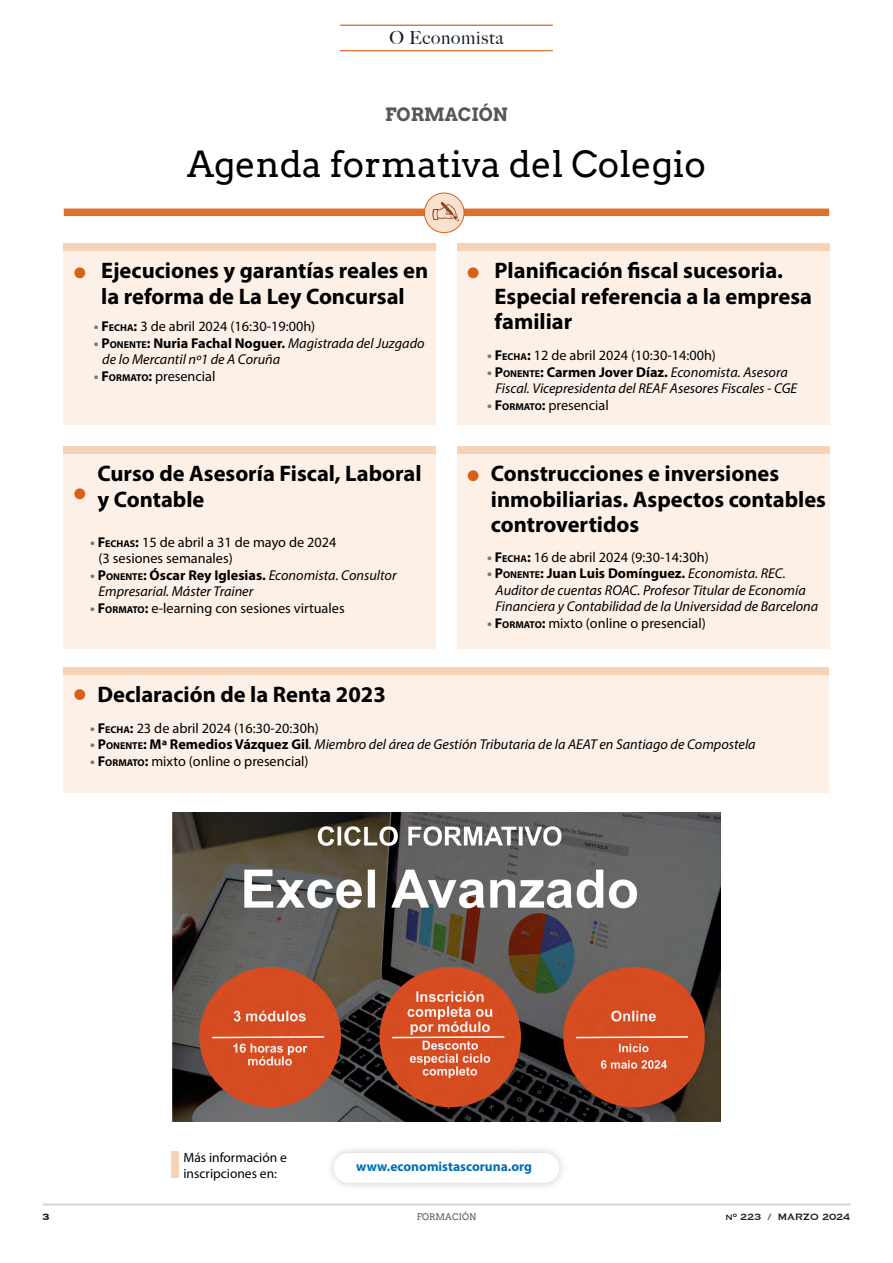
<style>
.page{position:relative;width:893px;height:1263px;background:#fff}
.page>*{position:absolute;margin:0;border:0;box-sizing:border-box;transform-origin:0 0}
.t1{font:36px "Arvo";color:#000}
.t2{font:700 22.5px/25.5px "Myriad Pro";color:#000}
.t3{font:500 18px "Big Caslon";letter-spacing:.04em;color:#141e29}
.t4{font:700 18px "Arvo";color:#575756}
.t5{font:italic 14.25px/16.5px "Myriad Pro";color:#000}
.t6{font:14.25px/16.5px "Myriad Pro";color:#000}
.t7{font:13.5px/16.5px "Myriad Pro";color:#000}
.t8{font:700 13.5px "Myriad Pro";color:#006eb7}
.t9{font:12px "Copperplate";letter-spacing:-.03em;color:#141e29}
.t10{font:700 12px "Copperplate";color:#141e29}
.t11{font:9px "Arvo";color:#575756}
.s1{font-weight:700;color:#787573}
.s2{font-weight:700}
.s3{font-weight:700;font-size:10.05px}
.s4{font-weight:700;font-style:normal;color:#787573}
.s5{font-weight:700;font-style:normal}
.s6{font-weight:700;font-style:normal;font-size:10.05px}
.s7{color:#63656a}
</style>
<div class="page">
<hr style="left:43px;top:1203px;width:807px;height:2px;background:#d9d8d7">
<hr style="left:340px;top:25px;width:213px;height:1px;background:#db6017">
<hr style="left:340px;top:50px;width:213px;height:1px;background:#db6017">
<hr style="left:340px;top:51px;width:213px;height:1px;background:#db6017">
<hr style="left:0;top:0;width:1px;height:1263px;background:#fbe9db">
<div style="left:64px;top:244px;width:372px;height:181px;background:#fcf0e7"></div>
<div style="left:64px;top:446px;width:372px;height:203px;background:#fcf0e7"></div>
<div style="left:457px;top:446px;width:372px;height:203px;background:#fcf0e7"></div>
<div style="left:457px;top:244px;width:372px;height:181px;background:#fcf0e7"></div>
<div style="left:64px;top:244px;width:372px;height:7px;background:#f6d2b7"></div>
<div style="left:64px;top:446px;width:372px;height:8px;background:#f6d2b7"></div>
<div style="left:457px;top:446px;width:372px;height:8px;background:#f6d2b7"></div>
<div style="left:457px;top:244px;width:372px;height:7px;background:#f6d2b7"></div>
<div style="left:64px;top:209px;width:765px;height:7px;background:#de702e"></div>
<div style="left:424px;top:193px;width:40px;height:40px;background:#f9e1cf;border-radius:50%"></div>
<div style="left:424px;top:193px;width:40px;height:40px;border:1px solid #db6017;border-radius:50%"></div>
<svg style="left:432px;top:202px;width:27px;height:19px"></svg>
<div style="left:74px;top:267px;width:11px;height:11px;background:#db6017;border-radius:50%"></div>
<div style="left:74px;top:488px;width:11px;height:11px;background:#db6017;border-radius:50%"></div>
<div style="left:468px;top:470px;width:10px;height:11px;background:#db6017;border-radius:50%"></div>
<div style="left:468px;top:267px;width:10px;height:11px;background:#db6017;border-radius:50%"></div>
<img style="left:172px;top:812px;width:549px;height:310px">
<div style="left:64px;top:667px;width:765px;height:126px;background:#fcf0e7"></div>
<div style="left:64px;top:667px;width:765px;height:8px;background:#f6d2b7"></div>
<div style="left:74px;top:689px;width:11px;height:11px;background:#db6017;border-radius:50%"></div>
<div style="left:171px;top:1151px;width:8px;height:27px;background:#f6d2b7"></div>
<div style="left:325px;top:1144px;width:243px;height:48px;background:#000;opacity:.2"></div>
<div style="left:334px;top:1153px;width:225px;height:30px;background:#fff;border-radius:15px"></div>
<p class="t3" style="left:389px;top:23px;width:116px">O Economista</p>
<p class="t4" style="left:385px;top:104px;width:124px">FORMACIÓN</p>
<h1 class="t1" style="left:187px;top:142px;width:520px">Agenda formativa del Colegio</h1>
<h2 class="t2" style="left:101px;top:257px;width:329px">Ejecuciones y garantías reales en la reforma de La Ley Concursal</h2>
<h2 class="t2" style="left:495px;top:257px;width:319px">Planificación fiscal sucesoria.<br>Especial referencia a la empresa familiar</h2>
<p class="t6" style="left:94px;top:318px;width:223px"><span class="s1">•</span> <span class="s2">F</span><span class="s3">ECHA</span><span class="s2">:</span> 3 de abril 2024 (16:30-19:00h)</p>
<p class="t5" style="left:102px;top:334px;width:324px;text-indent:-9px"><span class="s4">•</span> <span class="s5">P</span><span class="s6">ONENTE</span><span class="s5">:</span> <span class="s5">Nuria Fachal Noguer.</span> Magistrada del Juzgado de lo Mercantil nº1 de A Coruña</p>
<p class="t6" style="left:94px;top:367px;width:123px"><span class="s1">•</span> <span class="s2">F</span><span class="s3">ORMATO</span><span class="s2">:</span> presencial</p>
<p class="t6" style="left:487px;top:347px;width:230px"><span class="s1">•</span> <span class="s2">F</span><span class="s3">ECHA</span><span class="s2">:</span> 12 de abril 2024 (10:30-14:00h)</p>
<p class="t5" style="left:496px;top:363px;width:303px;text-indent:-9px"><span class="s4">•</span> <span class="s5">P</span><span class="s6">ONENTE</span><span class="s5">:</span> <span class="s5">Carmen Jover Díaz.</span> Economista. Asesora<br>Fiscal. Vicepresidenta del REAF Asesores Fiscales - CGE</p>
<p class="t6" style="left:487px;top:396px;width:123px"><span class="s1">•</span> <span class="s2">F</span><span class="s3">ORMATO</span><span class="s2">:</span> presencial</p>
<h2 class="t2" style="left:97px;top:460px;width:326px">Curso de Asesoría Fiscal, Laboral y Contable</h2>
<h2 class="t2" style="left:491px;top:460px;width:337px">Construcciones e inversiones inmobiliarias. Aspectos contables controvertidos</h2>
<p class="t6" style="left:99px;top:534px;width:239px;text-indent:-9px"><span class="s1">•</span> <span class="s2">F</span><span class="s3">ECHAS</span><span class="s2">:</span> 15 de abril a 31 de mayo de 2024 (3 sesiones semanales)</p>
<p class="t5" style="left:99px;top:567px;width:299px;text-indent:-9px"><span class="s4">•</span> <span class="s5">P</span><span class="s6">ONENTE</span><span class="s5">:</span> <span class="s5">Óscar Rey Iglesias.</span> Economista. Consultor<br>Empresarial. Máster Trainer</p>
<p class="t6" style="left:90px;top:600px;width:256px"><span class="s1">•</span> <span class="s2">F</span><span class="s3">ORMATO</span><span class="s2">:</span> e-learning con sesiones virtuales</p>
<h2 class="t2" style="left:97px;top:681px;width:290px">Declaración de la Renta 2023</h2>
<p class="t6" style="left:487px;top:548px;width:223px"><span class="s1">•</span> <span class="s2">F</span><span class="s3">ECHA</span><span class="s2">:</span> 16 de abril 2024 (9:30-14:30h)</p>
<p class="t5" style="left:496px;top:565px;width:324px;text-indent:-9px"><span class="s4">•</span> <span class="s5">P</span><span class="s6">ONENTE</span><span class="s5">:</span> <span class="s5">Juan Luis Domínguez.</span> Economista. REC.<br>Auditor de cuentas ROAC. Profesor Titular de Economía<br>Financiera y Contabilidad de la Universidad de Barcelona</p>
<p class="t6" style="left:487px;top:614px;width:220px"><span class="s1">•</span> <span class="s2">F</span><span class="s3">ORMATO</span><span class="s2">:</span> mixto (online o presencial)</p>
<p class="t6" style="left:90px;top:719px;width:230px"><span class="s1">•</span> <span class="s2">F</span><span class="s3">ECHA</span><span class="s2">:</span> 23 de abril 2024 (16:30-20:30h)</p>
<p class="t5" style="left:90px;top:736px;width:667px"><span class="s4">•</span> <span class="s5">P</span><span class="s6">ONENTE</span><span class="s5">:</span> <span class="s5">Mª Remedios Vázquez Gil</span>. Miembro del área de Gestión Tributaria de la AEAT en Santiago de Compostela</p>
<p class="t6" style="left:90px;top:752px;width:220px"><span class="s1">•</span> <span class="s2">F</span><span class="s3">ORMATO</span><span class="s2">:</span> mixto (online o presencial)</p>
<p class="t7" style="left:183px;top:1149px;width:105px">Más información e inscripciones en:</p>
<p class="t8" style="left:356px;top:1158px;width:177px">www.economistascoruna.org</p>
<p class="t11" style="left:417px;top:1212px;width:61px">FORMACIÓN</p>
<p class="t10" style="left:43px;top:1209px;width:9px">3</p>
<p class="t9" style="left:725px;top:1209px;width:127px">nº 223 <span class="s7">/</span> MARZO 2024</p>
</div>
